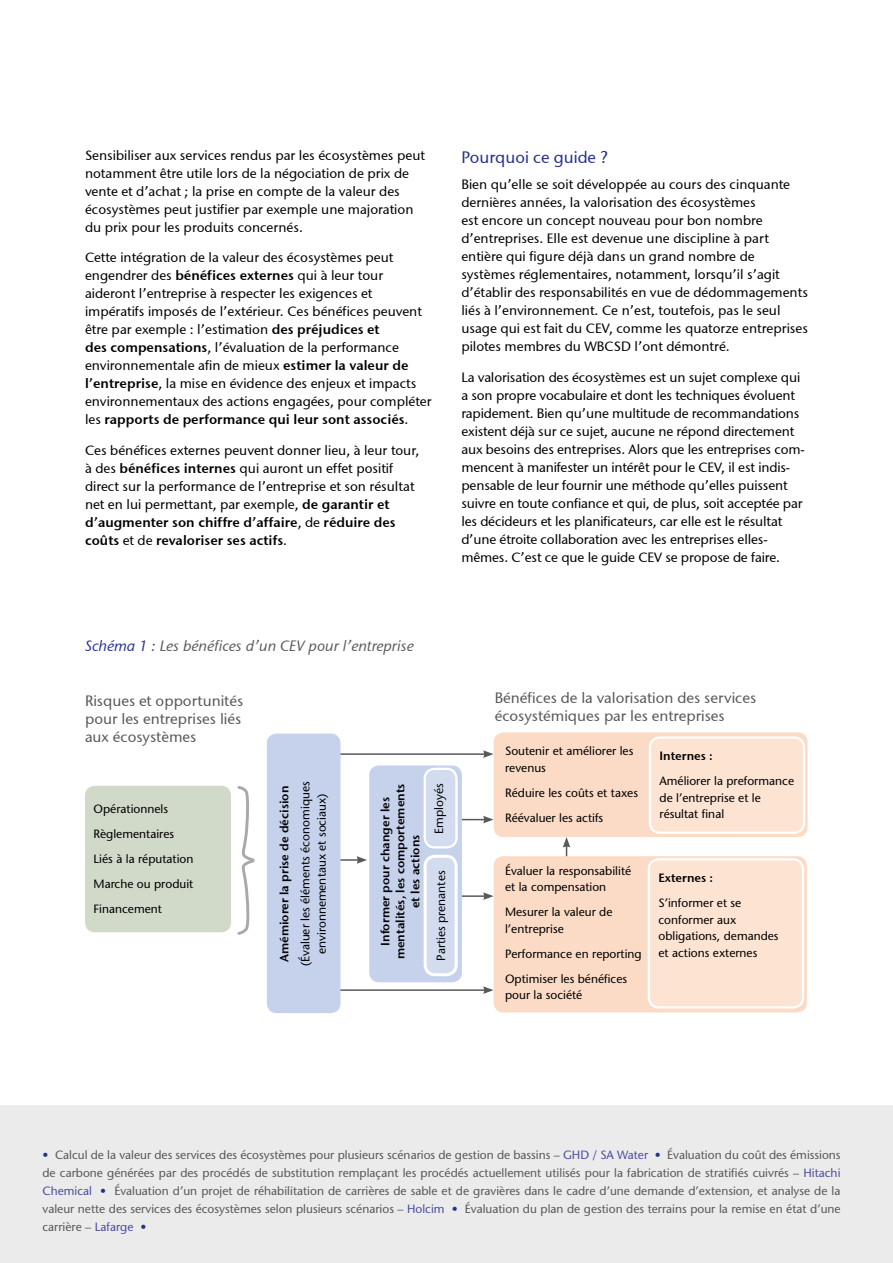
<style>
.page{position:relative;width:893px;height:1263px;background:#fff}
.page>*{position:absolute;margin:0;border:0;box-sizing:border-box;transform-origin:0 0}
.t1{font:16.5px "Stone Sans ITCTT Medium";color:#27318b}
.t2{font:15px/18px "Stone Sans ITCTT Medium";color:#58595b}
.t3{font:italic 15px "Stone Sans ITCTT Medium";color:#58595b}
.t4{font:13.5px/18px "Stone Sans ITCTT Medium";color:#000}
.t5{font:13.5px/18px "Stone Sans Sem OSITCTT Semi";color:#000}
.t6{font:500 12px/18px "Stone Sans Std";color:#58595b;text-align:justify}
.t7{font:500 12px/16.5px "Stone Sans Std";color:#000}
.t8{font:12px/15px "Stone Sans Sem OSITCTT Semi";color:#000;text-align:center}
.s1{font-family:"Stone Sans Sem OSITCTT Semi"}
.s2{font-family:"Stone Sans ITCTT Medium"}
.s3{color:#27318b}
.s4{color:#4b4f9b}
</style>
<div class="page">
<div style="left:0;top:1106px;width:893px;height:157px;background:#ebebec"></div>
<hr style="left:334px;top:859px;width:25px;height:2px;background:#58595b">
<svg style="left:357px;top:856px;width:10px;height:8px"></svg>
<hr style="left:334px;top:753px;width:151px;height:2px;background:#58595b">
<svg style="left:483px;top:750px;width:11px;height:8px"></svg>
<hr style="left:334px;top:989px;width:151px;height:2px;background:#58595b">
<svg style="left:483px;top:986px;width:11px;height:8px"></svg>
<hr style="left:452px;top:819px;width:33px;height:1px;background:#58595b">
<svg style="left:483px;top:816px;width:11px;height:7px"></svg>
<hr style="left:566px;top:845px;width:1px;height:33px;background:#58595b">
<svg style="left:563px;top:837px;width:7px;height:10px"></svg>
<hr style="left:452px;top:895px;width:33px;height:2px;background:#58595b">
<svg style="left:483px;top:892px;width:11px;height:8px"></svg>
<div style="left:85px;top:786px;width:146px;height:146px;background:#d1d9c8;border-radius:10px"></div>
<div style="left:267px;top:733px;width:74px;height:280px;background:#c6d2eb;border-radius:10px"></div>
<div style="left:369px;top:765px;width:93px;height:217px;background:#c6d2eb;border-radius:10px"></div>
<div style="left:494px;top:732px;width:314px;height:105px;background:#fbdbc6;border-radius:10px"></div>
<div style="left:650px;top:737px;width:154px;height:96px;background:#fce3d2;border-radius:10px"></div>
<div style="left:649px;top:736px;width:156px;height:98px;border:2px solid #fff;border-radius:10px"></div>
<div style="left:494px;top:856px;width:313px;height:156px;background:#fbdbc6;border-radius:10px"></div>
<div style="left:649px;top:859px;width:154px;height:148px;background:#fce3d2;border-radius:10px"></div>
<div style="left:648px;top:858px;width:156px;height:150px;border:2px solid #fff;border-radius:10px"></div>
<div style="left:425px;top:769px;width:31px;height:78px;background:#d3dcef;border-radius:10px"></div>
<div style="left:424px;top:768px;width:34px;height:80px;border:2px solid #fff;border-radius:10px"></div>
<div style="left:425px;top:856px;width:31px;height:119px;background:#d3dcef;border-radius:10px"></div>
<div style="left:424px;top:855px;width:34px;height:121px;border:3px solid #fff;border-radius:10px"></div>
<svg style="left:237px;top:786px;width:18px;height:149px"></svg>
<p class="t4" style="left:85px;top:146px;width:341px">Sensibiliser aux services rendus par les écosystèmes peut notamment être utile lors de la négociation de prix de vente et d’achat ; la prise en compte de la valeur des écosystèmes peut justifier par exemple une majoration du prix pour les produits concernés.</p>
<p class="t4" style="left:85px;top:249px;width:348px">Cette intégration de la valeur des écosystèmes peut engendrer des <span class="s1">bénéfices externes</span> qui à leur tour aideront l’entreprise à respecter les exigences et impératifs imposés de l’extérieur. Ces bénéfices peuvent être par exemple : l’estimation <span class="s1">des préjudices et<br>des compensations</span>, l’évaluation de la performance environnementale afin de mieux <span class="s1">estimer la valeur de l’entreprise</span>, la mise en évidence des enjeux et impacts environnementaux des actions engagées, pour compléter</p>
<p class="t5" style="left:85px;top:410px;width:325px"><span class="s2">les</span> rapports de performance qui leur sont associés<span class="s2">.</span></p>
<p class="t4" style="left:85px;top:441px;width:336px">Ces bénéfices externes peuvent donner lieu, à leur tour, à des <span class="s1">bénéfices internes</span> qui auront un effet positif direct sur la performance de l’entreprise et son résultat net en lui permettant, par exemple, <span class="s1">de garantir et</span></p>
<p class="t5" style="left:85px;top:513px;width:312px">d’augmenter son chiffre d’affaire<span class="s2">, de</span> réduire des coûts <span class="s2">et de</span> revaloriser ses actifs<span class="s2">.</span></p>
<p class="t3" style="left:85px;top:636px;width:330px"><span class="s3">Schéma 1 :</span> Les bénéfices d’un CEV pour l’entreprise</p>
<p class="t1" style="left:461px;top:147px;width:148px">Pourquoi ce guide ?</p>
<p class="t4" style="left:461px;top:175px;width:348px">Bien qu’elle se soit développée au cours des cinquante dernières années, la valorisation des écosystèmes<br>est encore un concept nouveau pour bon nombre d’entreprises. Elle est devenue une discipline à part entière qui figure déjà dans un grand nombre de systèmes réglementaires, notamment, lorsqu’il s’agit d’établir des responsabilités en vue de dédommagements liés à l’environnement. Ce n’est, toutefois, pas le seul usage qui est fait du CEV, comme les quatorze entreprises pilotes membres du WBCSD l’ont démontré.</p>
<p class="t4" style="left:461px;top:368px;width:345px">La valorisation des écosystèmes est un sujet complexe qui a son propre vocabulaire et dont les techniques évoluent rapidement. Bien qu’une multitude de recommandations existent déjà sur ce sujet, aucune ne répond directement aux besoins des entreprises. Alors que les entreprises com&shy;mencent à manifester un intérêt pour le CEV, il est indis&shy;pensable de leur fournir une méthode qu’elles puissent suivre en toute confiance et qui, de plus, soit acceptée par les décideurs et les planificateurs, car elle est le résultat d’une étroite collaboration avec les entreprises elles&shy;mêmes. C’est ce que le guide CEV se propose de faire.</p>
<p class="t2" style="left:85px;top:692px;width:160px">Risques et opportunités pour les entreprises liés aux écosystèmes</p>
<p class="t2" style="left:495px;top:689px;width:263px">Bénéfices de la valorisation des services écosystémiques par les entreprises</p>
<p class="t8" style="left:378px;top:959px;width:178px;rotate:-90deg">Informer pour changer les mentalités, les comportements et les actions</p>
<p class="t7" style="left:505px;top:743px;width:130px">Soutenir et améliorer les revenus</p>
<p class="t7" style="left:505px;top:780px;width:134px;line-height:25px">Réduire les coûts et taxes<br>Réévaluer les actifs</p>
<p class="t8" style="left:659px;top:748px;width:55px">Internes :</p>
<p class="t7" style="left:659px;top:773px;width:136px">Améliorer la preformance de l’entreprise et le résultat final</p>
<p class="t8" style="left:277px;top:962px;width:178px;rotate:-90deg">Amémiorer la prise de décision</p>
<p class="t7" style="left:297px;top:966px;width:186px;text-align:center;rotate:-90deg">(Évaluer les éléments économiques environnementaux et sociaux)</p>
<p class="t7" style="left:431px;top:834px;width:52px;rotate:-90deg">Employés</p>
<p class="t7" style="left:433px;top:961px;width:92px;rotate:-90deg">Parties prenantes</p>
<p class="t7" style="left:94px;top:797px;width:101px;line-height:25px">Opérationnels<br>Règlementaires<br>Liés à la réputation<br>Marche ou produit<br>Financement</p>
<p class="t7" style="left:505px;top:862px;width:128px">Évaluer la responsabilité et la compensation</p>
<p class="t7" style="left:505px;top:904px;width:109px">Mesurer la valeur de l’entreprise</p>
<p class="t7" style="left:505px;top:941px;width:138px;line-height:25px">Performance en reporting<br>Optimiser les bénéfices</p>
<p class="t7" style="left:505px;top:987px;width:79px">pour la société</p>
<p class="t8" style="left:658px;top:870px;width:56px">Externes :</p>
<p class="t7" style="left:658px;top:895px;width:122px">S’informer et se conformer aux obligations, demandes et actions externes</p>
<p class="t6" style="left:43px;top:1145px;width:800px"><span class="s3">•</span> Calcul de la valeur des services des écosystèmes pour plusieurs scénarios de gestion de bassins – <span class="s4">GHD / SA Water</span> <span class="s3">•</span> Évaluation du coût des émissions de carbone générées par des procédés de substitution remplaçant les procédés actuellement utilisés pour la fabrication de stratifiés cuivrés – <span class="s4">Hitachi Chemical</span> <span class="s3">•</span> Évaluation d’un projet de réhabilitation de carrières de sable et de gravières dans le cadre d’une demande d’extension, et analyse de la valeur nette des services des écosystèmes selon plusieurs scénarios – <span class="s4">Holcim</span> <span class="s3">•</span> Évaluation du plan de gestion des terrains pour la remise en état d’une carrière – <span class="s4">Lafarge</span> <span class="s3">•</span></p>
</div>
